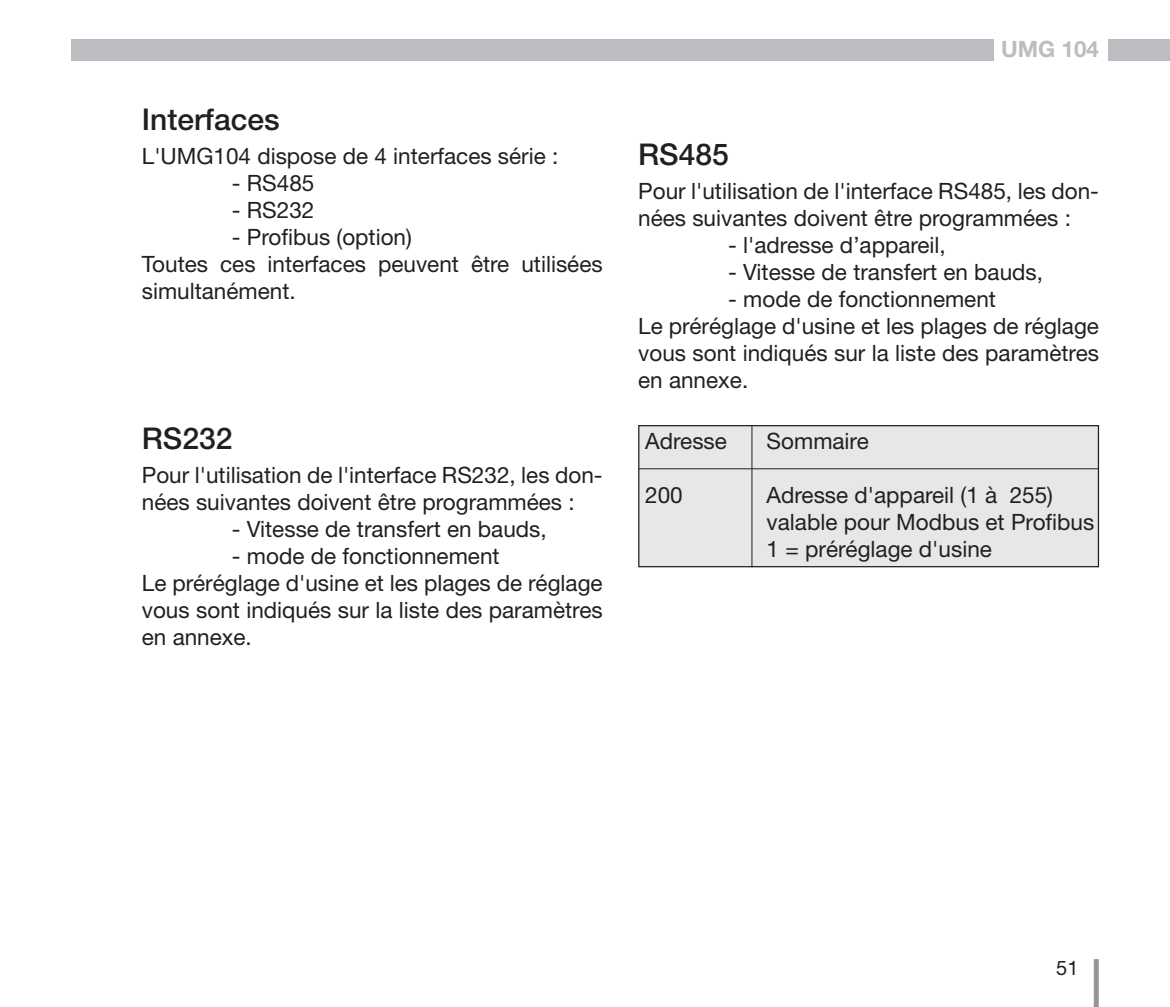
<style>
.page{position:relative;width:1170px;height:1007px;background:#fff}
.page>*{position:absolute;margin:0;border:0;box-sizing:border-box;transform-origin:0 0}
.t1{font:500 30px "Helvetica Neue LT";color:#231f20}
.t2{font:22.5px/27px "Helvetica Neue LT";color:#231f20}
.t3{font:700 22.5px "Helvetica Neue LT";color:#bcbdc0}
.t4{font:20px "Helvetica Neue LT";color:#231f20}
</style>
<div class="page">
<div style="left:1093px;top:958px;width:5px;height:48px;background:#939598"></div>
<div style="left:1107px;top:39px;width:62px;height:21px;background:#bcbdc0"></div>
<div style="left:71px;top:39px;width:922px;height:21px;background:#bcbdc0"></div>
<div style="left:638px;top:425px;width:460px;height:141px;background:#e6e7e9"></div>
<div style="left:638px;top:425px;width:460px;height:142px;border:1px solid #231f20"></div>
<hr style="left:638px;top:468px;width:460px;height:1px;background:#231f20">
<hr style="left:751px;top:426px;width:1px;height:141px;background:#231f20">
<h1 class="t1" style="left:142px;top:101px;width:139px">Interfaces</h1>
<p class="t2" style="left:142px;top:142px;width:418px">L'UMG104 dispose de 4 interfaces série :</p>
<p class="t2" style="left:232px;top:169px;width:84px">- RS485</p>
<p class="t2" style="left:232px;top:196px;width:84px">- RS232</p>
<p class="t2" style="left:142px;top:223px;width:462px;text-indent:90px">- Profibus (option)<br>Toutes ces interfaces peuvent être utilisées simultanément.</p>
<h1 class="t1" style="left:142px;top:420px;width:92px">RS232</h1>
<p class="t2" style="left:142px;top:461px;width:462px">Pour l'utilisation de l'interface RS232, les don&shy;nées suivantes doivent être programmées :</p>
<p class="t2" style="left:232px;top:515px;width:316px">- Vitesse de transfert en bauds,</p>
<p class="t2" style="left:142px;top:542px;width:462px;text-indent:90px">- mode de fonctionnement<br>Le préréglage d'usine et les plages de réglage vous sont indiqués sur la liste des paramètres en annexe.</p>
<p class="t3" style="left:1001px;top:35px;width:99px">UMG 104</p>
<h1 class="t1" style="left:638px;top:137px;width:92px">RS485</h1>
<p class="t2" style="left:638px;top:177px;width:462px">Pour l'utilisation de l'interface RS485, les don&shy;nées suivantes doivent être programmées :</p>
<p class="t2" style="left:728px;top:231px;width:219px">- l'adresse d’appareil,</p>
<p class="t2" style="left:728px;top:258px;width:316px">- Vitesse de transfert en bauds,</p>
<p class="t2" style="left:638px;top:285px;width:462px;text-indent:90px">- mode de fonctionnement<br>Le préréglage d'usine et les plages de réglage vous sont indiqués sur la liste des paramètres en annexe.</p>
<p class="t2" style="left:645px;top:427px;width:83px">Adresse</p>
<p class="t2" style="left:766px;top:427px;width:104px">Sommaire</p>
<p class="t2" style="left:645px;top:481px;width:39px">200</p>
<p class="t2" style="left:766px;top:481px;width:329px">Adresse d'appareil (1 à 255) valable pour Modbus et Profibus<br>1 = préréglage d'usine</p>
<p class="t4" style="left:1056px;top:955px;width:24px">51</p>
</div>
